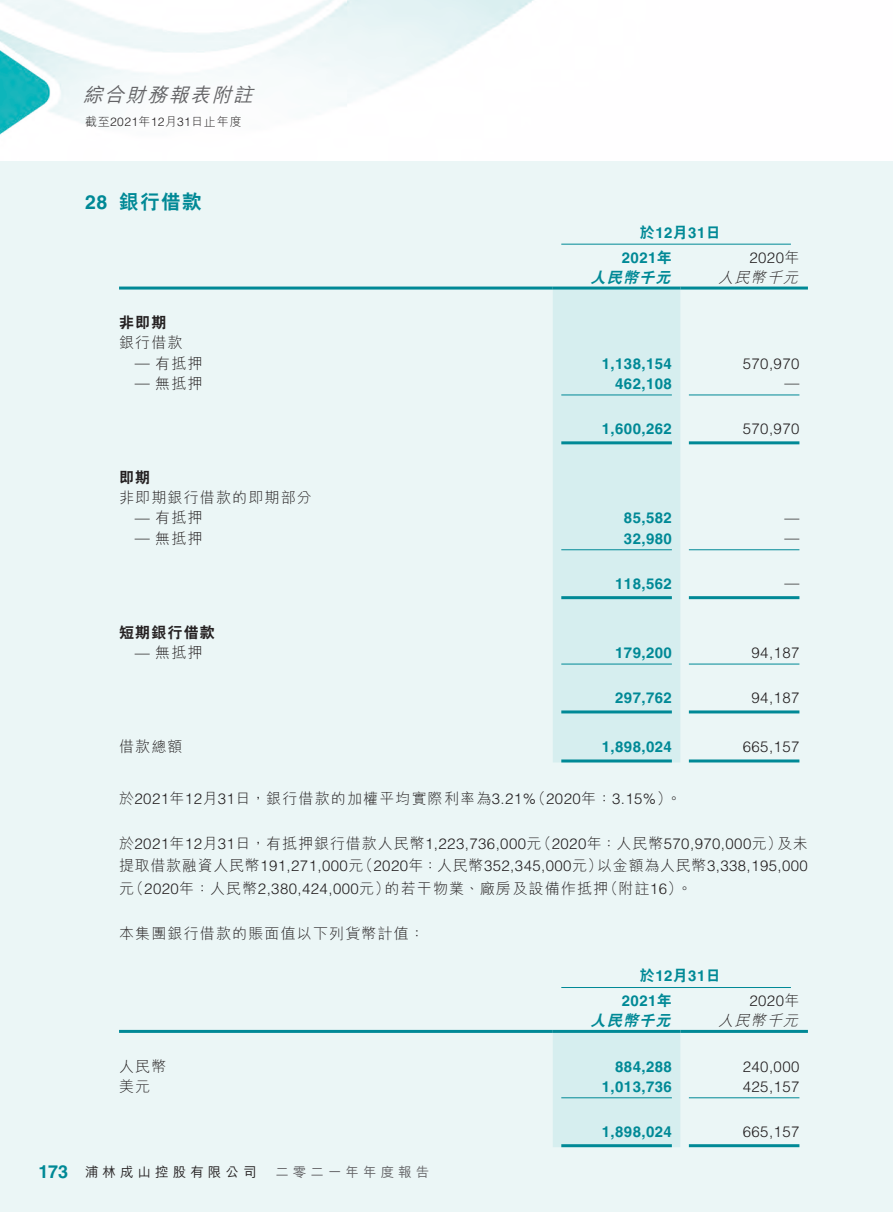
<style>
.page{position:relative;width:893px;height:1212px;background:#fff}
.page>*{position:absolute;margin:0;border:0;box-sizing:border-box;transform-origin:0 0}
.t1{font:italic 500 19.5px "M Hei HK";color:#636366}
.t2{font:800 19.5px "C Hei 2 HK";color:#008996}
.t3{font:700 18px "Helvetica LT Std";color:#008996}
.t4{font:300 15px/22.5px "Helvetica LT Std";letter-spacing:.03em;color:#231f20}
.t5{font:300 15px "M Hei HK";letter-spacing:.08em;color:#231f20}
.t6{font:700 15px/24.8px "Helvetica LT Std";letter-spacing:.03em;color:#008996}
.t7{font:800 15px "C Hei 2 HK";letter-spacing:.08em;color:#231f20}
.t8{font:italic 800 15px "C Hei 2 HK";color:#008996}
.t9{font:italic 300 15px "M Hei HK";color:#231f20}
.t10{font:500 13.5px "M Hei HK";letter-spacing:.3em;color:#231f20}
.t11{font:500 13.5px "M Hei HK";letter-spacing:.3em;color:#636366}
.t12{font:300 12px "M Hei HK";letter-spacing:.08em;color:#231f20}
.s1{font-family:"Helvetica LT Std"}
.s2{font-family:"Helvetica LT Std";font-weight:700}
.s3{font-family:"C Hei 2 HK";font-weight:800}
.s4{font-family:"M Hei HK"}
</style>
<div class="page">
<img style="left:0;top:0;width:893px;height:162px">
<div style="left:0;top:162px;width:893px;height:1050px;background:#ebf6f6"></div>
<div style="left:553px;top:290px;width:127px;height:472px;background:#d6eeef"></div>
<hr style="left:561px;top:244px;width:230px;height:1px;background:#008996">
<hr style="left:119px;top:287px;width:434px;height:3px;background:#008996">
<hr style="left:553px;top:287px;width:127px;height:3px;background:#008996">
<hr style="left:680px;top:287px;width:128px;height:3px;background:#008996">
<hr style="left:561px;top:395px;width:111px;height:1px;background:#008996">
<hr style="left:689px;top:395px;width:110px;height:1px;background:#008996">
<hr style="left:561px;top:441px;width:111px;height:3px;background:#008996">
<hr style="left:689px;top:441px;width:110px;height:3px;background:#008996">
<hr style="left:561px;top:549px;width:111px;height:1px;background:#008996">
<hr style="left:689px;top:549px;width:110px;height:1px;background:#008996">
<hr style="left:561px;top:596px;width:111px;height:3px;background:#008996">
<hr style="left:689px;top:596px;width:110px;height:3px;background:#008996">
<hr style="left:561px;top:664px;width:111px;height:1px;background:#008996">
<hr style="left:689px;top:664px;width:110px;height:1px;background:#008996">
<hr style="left:561px;top:710px;width:111px;height:3px;background:#008996">
<hr style="left:689px;top:710px;width:110px;height:3px;background:#008996">
<hr style="left:561px;top:759px;width:111px;height:3px;background:#008996">
<hr style="left:689px;top:759px;width:110px;height:3px;background:#008996">
<div style="left:553px;top:1033px;width:127px;height:114px;background:#d6eeef"></div>
<hr style="left:561px;top:987px;width:230px;height:1px;background:#008996">
<hr style="left:119px;top:1030px;width:434px;height:3px;background:#008996">
<hr style="left:553px;top:1030px;width:127px;height:3px;background:#008996">
<hr style="left:680px;top:1030px;width:128px;height:3px;background:#008996">
<hr style="left:561px;top:1097px;width:111px;height:1px;background:#008996">
<hr style="left:689px;top:1097px;width:110px;height:1px;background:#008996">
<hr style="left:561px;top:1144px;width:111px;height:3px;background:#008996">
<hr style="left:689px;top:1144px;width:110px;height:3px;background:#008996">
<h1 class="t1" style="left:83px;top:81px;width:178px">綜合財務報表附註</h1>
<p class="t12" style="left:85px;top:115px;width:158px">截至<span class="s1">2021</span>年<span class="s1">12</span>月<span class="s1">31</span>日止年度</p>
<p class="t3" style="left:39px;top:1161px;width:31px">173</p>
<h1 class="t2" style="left:85px;top:192px;width:118px"><span class="s2">28</span> 銀行借款</h1>
<p class="t6" style="left:622px;top:220px;width:100px;text-indent:18px"><span class="s3">於</span>12<span class="s3">月</span>31<span class="s3">日<br></span>2021<span class="s3">年</span></p>
<p class="t4" style="left:749px;top:246px;width:52px">2020<span class="s4">年</span></p>
<p class="t8" style="left:591px;top:270px;width:85px">人民幣千元</p>
<p class="t9" style="left:718px;top:270px;width:85px">人民幣千元</p>
<p class="t7" style="left:119px;top:315px;width:49px">非即期</p>
<p class="t5" style="left:119px;top:335px;width:65px">銀行借款</p>
<p class="t5" style="left:135px;top:355px;width:69px"><span class="s1">—</span> 有抵押</p>
<p class="t6" style="left:602px;top:351px;width:72px">1,138,154</p>
<p class="t4" style="left:743px;top:352px;width:58px">570,970</p>
<p class="t5" style="left:135px;top:376px;width:69px"><span class="s1">—</span> 無抵押</p>
<p class="t6" style="left:615px;top:371px;width:58px">462,108</p>
<p class="t4" style="left:784px;top:372px;width:16px">—</p>
<p class="t6" style="left:602px;top:416px;width:72px">1,600,262</p>
<p class="t4" style="left:743px;top:417px;width:58px">570,970</p>
<p class="t7" style="left:119px;top:470px;width:33px">即期</p>
<p class="t5" style="left:119px;top:490px;width:194px">非即期銀行借款的即期部分</p>
<p class="t5" style="left:135px;top:510px;width:69px"><span class="s1">—</span> 有抵押</p>
<p class="t6" style="left:624px;top:506px;width:49px">85,582</p>
<p class="t4" style="left:784px;top:506px;width:16px">—</p>
<p class="t5" style="left:135px;top:530px;width:69px"><span class="s1">—</span> 無抵押</p>
<p class="t6" style="left:624px;top:526px;width:49px">32,980</p>
<p class="t4" style="left:784px;top:526px;width:16px">—</p>
<p class="t6" style="left:615px;top:571px;width:58px">118,562</p>
<p class="t4" style="left:784px;top:571px;width:16px">—</p>
<p class="t7" style="left:119px;top:625px;width:97px">短期銀行借款</p>
<p class="t5" style="left:135px;top:645px;width:69px"><span class="s1">—</span> 無抵押</p>
<p class="t6" style="left:615px;top:640px;width:58px">179,200</p>
<p class="t4" style="left:751px;top:641px;width:49px">94,187</p>
<p class="t6" style="left:615px;top:685px;width:58px">297,762</p>
<p class="t4" style="left:751px;top:686px;width:49px">94,187</p>
<p class="t5" style="left:119px;top:739px;width:65px">借款總額</p>
<p class="t6" style="left:602px;top:734px;width:72px">1,898,024</p>
<p class="t4" style="left:743px;top:735px;width:58px">665,157</p>
<p class="t5" style="left:119px;top:790px;width:564px">於<span class="s1">2021</span>年<span class="s1">12</span>月<span class="s1">31</span>日，銀行借款的加權平均實際利率為<span class="s1">3.21%</span>（<span class="s1">2020</span>年：<span class="s1">3.15%</span>）。</p>
<p class="t4" style="left:119px;top:832px;width:690px"><span class="s4">於</span>2021<span class="s4">年</span>12<span class="s4">月</span>31<span class="s4">日，有抵押銀行借款人民幣</span>1,223,736,000<span class="s4">元（</span>2020<span class="s4">年：人民幣</span>570,970,000<span class="s4">元）及未提取借款融資人民幣</span>191,271,000<span class="s4">元（</span>2020<span class="s4">年：人民幣</span>352,345,000<span class="s4">元）以金額為人民幣</span>3,338,195,000</p>
<p class="t5" style="left:119px;top:880px;width:575px">元（<span class="s1">2020</span>年：人民幣<span class="s1">2,380,424,000</span>元）的若干物業、廠房及設備作抵押（附註<span class="s1">16</span>）。</p>
<p class="t5" style="left:119px;top:925px;width:307px">本集團銀行借款的賬面值以下列貨幣計值：</p>
<p class="t6" style="left:622px;top:963px;width:100px;text-indent:18px"><span class="s3">於</span>12<span class="s3">月</span>31<span class="s3">日<br></span>2021<span class="s3">年</span></p>
<p class="t4" style="left:749px;top:989px;width:52px">2020<span class="s4">年</span></p>
<p class="t8" style="left:591px;top:1013px;width:85px">人民幣千元</p>
<p class="t9" style="left:718px;top:1013px;width:85px">人民幣千元</p>
<p class="t5" style="left:119px;top:1058px;width:49px">人民幣</p>
<p class="t6" style="left:615px;top:1053px;width:58px">884,288</p>
<p class="t4" style="left:743px;top:1055px;width:58px">240,000</p>
<p class="t5" style="left:119px;top:1078px;width:33px">美元</p>
<p class="t6" style="left:602px;top:1074px;width:72px">1,013,736</p>
<p class="t4" style="left:743px;top:1075px;width:58px">425,157</p>
<p class="t6" style="left:602px;top:1119px;width:72px">1,898,024</p>
<p class="t4" style="left:743px;top:1120px;width:58px">665,157</p>
<p class="t10" style="left:85px;top:1162px;width:173px">浦林成山控股有限公司</p>
<p class="t11" style="left:275px;top:1162px;width:155px">二零二一年年度報告</p>
</div>
